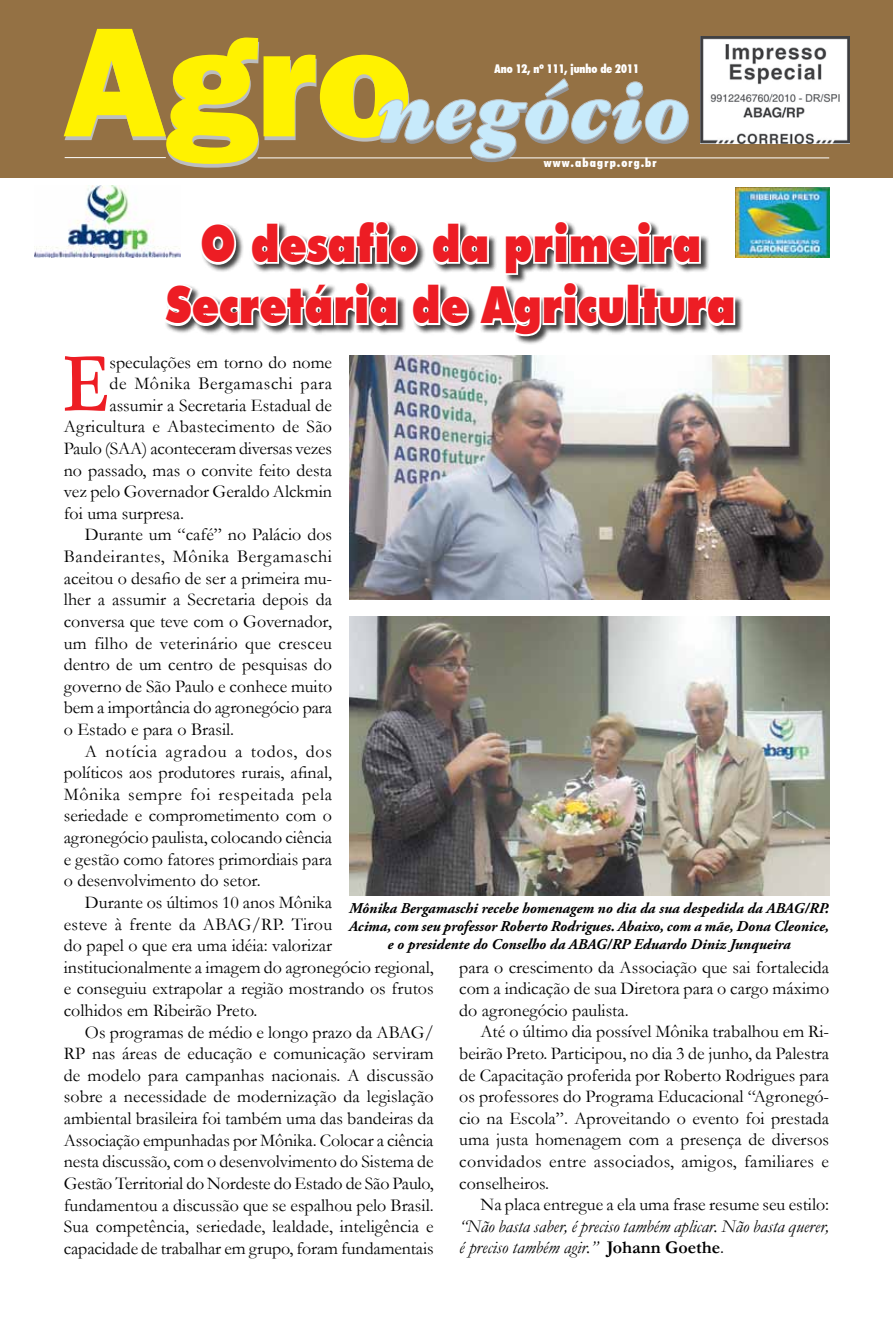
<style>
.page{position:relative;width:893px;height:1319px;background:#fff}
.page>*{position:absolute;margin:0;border:0;box-sizing:border-box;transform-origin:0 0}
.t1{font:700 85.95px "Garamond";color:#ed1d24;scale:.75 1}
.t2{font:900 51px/61.2px "Futura BT";color:#ed1d24;text-align:center;scale:.83 1}
.t3{font:18px/21.6px "Garamond";color:#000;text-align:justify}
.t4{font:italic 18px/21.6px "Garamond";color:#000}
.t5{font:18px "Garamond";letter-spacing:.035em;color:#000}
.t6{font:18px "Garamond";letter-spacing:.02em;color:#000}
.t7{font:18px "Garamond";letter-spacing:.045em;color:#000}
.t8{font:18px "Garamond";letter-spacing:.03em;color:#000}
.t9{font:italic 700 15px/18px "Adobe Garamond Pro";color:#000;text-align:center}
.t10{font:900 condensed 12px "Futura BT";color:#fff}
.t11{font:900 condensed 12px "Futura BT";letter-spacing:.1em;color:#fff}
.s1{font-weight:700;font-style:normal}
.s2{font-style:normal}
</style>
<div class="page">
<div style="left:1px;top:1px;width:892px;height:177px;background:#947144"></div>
<img style="left:34px;top:185px;width:128px;height:72px">
<hr style="left:509px;top:158px;width:320px;height:1px;background:#fff">
<img style="left:736px;top:187px;width:93px;height:70px">
<img style="left:701px;top:37px;width:148px;height:107px">
<svg style="left:64px;top:29px;width:625px;height:138px"></svg>
<div style="left:164px;top:220px;width:579px;height:125px;background:#000;opacity:.75"></div>
<svg style="left:162px;top:218px;width:575px;height:120px"></svg>
<img style="left:349px;top:617px;width:480px;height:278px">
<img style="left:349px;top:356px;width:480px;height:243px">
<p class="t10" style="left:495px;top:61px;width:146px">Ano 12, nº 111, junho de 2011</p>
<p class="t11" style="left:544px;top:156px;width:115px">www.abagrp.org.br</p>
<h2 class="t2" style="left:166px;top:213px;width:688px">O desafio da primeira<br>Secretária de Agricultura</h2>
<h1 class="t1" style="left:64px;top:325px;width:62px">E</h1>
<p class="t3" style="left:109px;top:350px;width:224px">speculações em torno do nome</p>
<p class="t8" style="left:109px;top:371px;width:224px">de Mônika Bergamaschi para</p>
<p class="t3" style="left:109px;top:394px;width:224px">assumir a Secretaria Estadual de</p>
<p class="t3" style="left:64px;top:415px;width:270px">Agricultura e Abastecimento de São</p>
<p class="t3" style="left:64px;top:437px;width:270px">Paulo (SAA) aconteceram diversas vezes</p>
<p class="t3" style="left:64px;top:458px;width:270px">no passado, mas o convite feito desta</p>
<p class="t3" style="left:64px;top:480px;width:270px">vez pelo Governador Geraldo Alckmin</p>
<p class="t3" style="left:64px;top:502px;width:122px">foi uma surpresa.</p>
<p class="t3" style="left:85px;top:523px;width:249px">Durante um “café” no Palácio dos</p>
<p class="t5" style="left:64px;top:544px;width:270px">Bandeirantes, Mônika Bergamaschi</p>
<p class="t3" style="left:64px;top:566px;width:270px">aceitou o desafio de ser a primeira mu-</p>
<p class="t3" style="left:64px;top:588px;width:270px">lher a assumir a Secretaria depois da</p>
<p class="t3" style="left:64px;top:610px;width:270px">conversa que teve com o Governador,</p>
<p class="t6" style="left:64px;top:630px;width:270px">um filho de veterinário que cresceu</p>
<p class="t3" style="left:64px;top:653px;width:270px">dentro de um centro de pesquisas do</p>
<p class="t3" style="left:64px;top:674px;width:270px">governo de São Paulo e conhece muito</p>
<p class="t3" style="left:64px;top:696px;width:270px">bem a importância do agronegócio para</p>
<p class="t3" style="left:64px;top:718px;width:172px">o Estado e para o Brasil.</p>
<p class="t7" style="left:85px;top:738px;width:249px">A notícia agradou a todos, dos</p>
<p class="t3" style="left:64px;top:761px;width:270px">políticos aos produtores rurais, afinal,</p>
<p class="t5" style="left:64px;top:782px;width:270px">Mônika sempre foi respeitada pela</p>
<p class="t3" style="left:64px;top:804px;width:270px">seriedade e comprometimento com o</p>
<p class="t3" style="left:64px;top:826px;width:270px">agronegócio paulista, colocando ciência</p>
<p class="t3" style="left:64px;top:847px;width:270px">e gestão como fatores primordiais para</p>
<p class="t3" style="left:64px;top:869px;width:199px">o desenvolvimento do setor.</p>
<p class="t3" style="left:85px;top:890px;width:249px">Durante os últimos 10 anos Mônika</p>
<p class="t3" style="left:64px;top:912px;width:270px">esteve à frente da ABAG/RP. Tirou</p>
<p class="t3" style="left:64px;top:934px;width:270px">do papel o que era uma idéia: valorizar</p>
<p class="t3" style="left:64px;top:955px;width:371px">institucionalmente a imagem do agronegócio regional,</p>
<p class="t3" style="left:64px;top:977px;width:371px">e conseguiu extrapolar a região mostrando os frutos</p>
<p class="t3" style="left:64px;top:998px;width:195px">colhidos em Ribeirão Preto.</p>
<p class="t3" style="left:85px;top:1020px;width:350px">Os programas de médio e longo prazo da ABAG/</p>
<p class="t3" style="left:64px;top:1042px;width:371px">RP nas áreas de educação e comunicação serviram</p>
<p class="t3" style="left:64px;top:1063px;width:371px">de modelo para campanhas nacionais. A discussão</p>
<p class="t3" style="left:64px;top:1085px;width:371px">sobre a necessidade de modernização da legislação</p>
<p class="t3" style="left:64px;top:1106px;width:371px">ambiental brasileira foi também uma das bandeiras da</p>
<p class="t3" style="left:64px;top:1128px;width:371px">Associação empunhadas por Mônika. Colocar a ciência</p>
<p class="t3" style="left:64px;top:1150px;width:371px">nesta discussão, com o desenvolvimento do Sistema de</p>
<p class="t3" style="left:64px;top:1171px;width:371px">Gestão Territorial do Nordeste do Estado de São Paulo,</p>
<p class="t3" style="left:64px;top:1193px;width:371px">fundamentou a discussão que se espalhou pelo Brasil.</p>
<p class="t3" style="left:64px;top:1214px;width:371px">Sua competência, seriedade, lealdade, inteligência e</p>
<p class="t3" style="left:64px;top:1236px;width:371px">capacidade de trabalhar em grupo, foram fundamentais</p>
<p class="t9" style="left:349px;top:899px;width:482px">Mônika Bergamaschi recebe homenagem no dia da sua despedida da ABAG/RP.<br>Acima, com seu professor Roberto Rodrigues. Abaixo, com a mãe, Dona Cleonice, e o presidente do Conselho da ABAG/RP Eduardo Diniz Junqueira</p>
<p class="t3" style="left:459px;top:955px;width:371px">para o crescimento da Associação que sai fortalecida com a indicação de sua Diretora para o cargo máximo do agronegócio paulista.</p>
<p class="t3" style="left:459px;top:1020px;width:371px;text-indent:21px">Até o último dia possível Mônika trabalhou em Ri&shy;beirão Preto. Participou, no dia 3 de junho, da Palestra de Capacitação proferida por Roberto Rodrigues para os professores do Programa Educacional “Agronegó&shy;cio na Escola”. Aproveitando o evento foi prestada uma justa homenagem com a presença de diversos convidados entre associados, amigos, familiares e conselheiros.</p>
<p class="t3" style="left:480px;top:1193px;width:350px">Na placa entregue a ela uma frase resume seu estilo:</p>
<p class="t4" style="left:459px;top:1214px;width:371px">“Não basta saber, é preciso também aplicar. Não basta querer, é preciso também agir.” <span class="s1">Johann Goethe</span><span class="s2">.</span></p>
</div>
